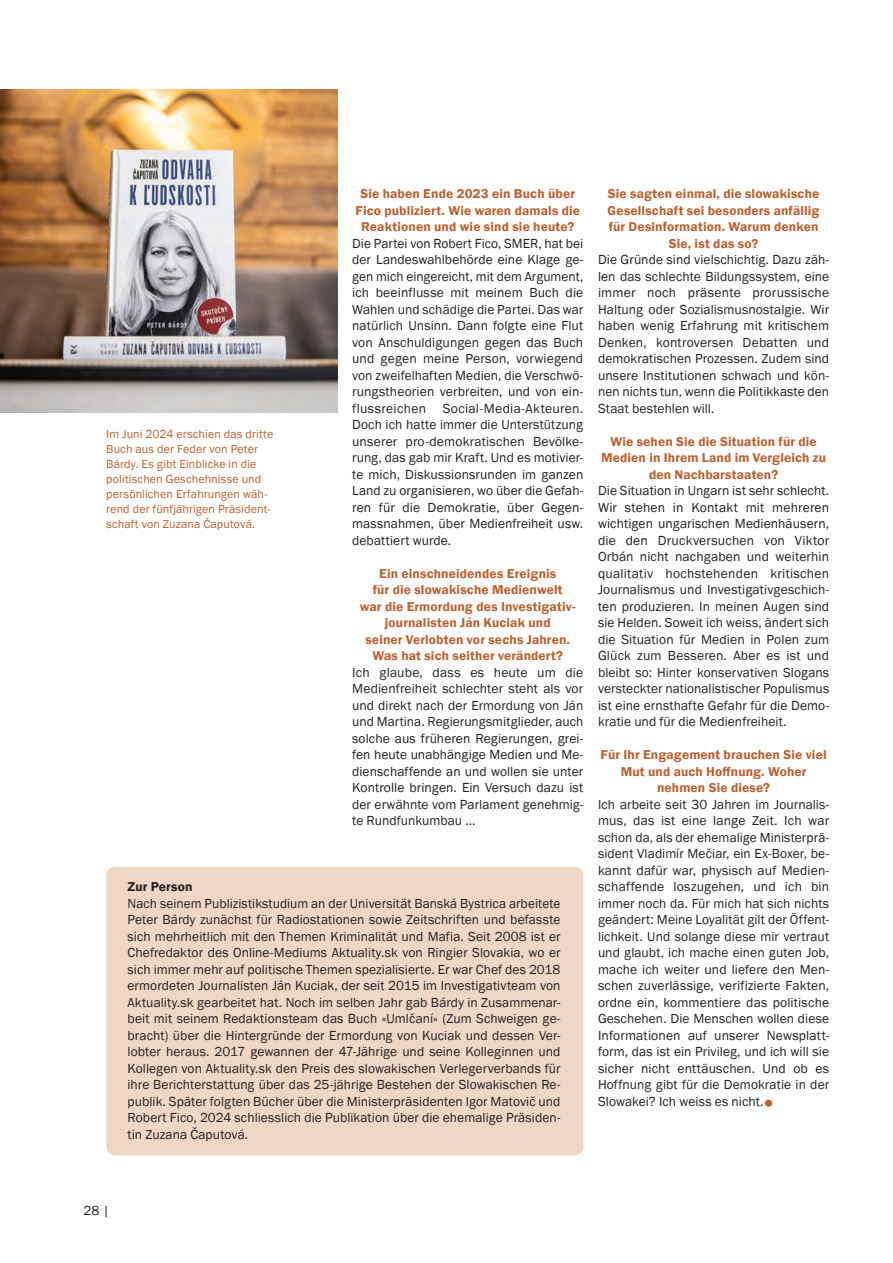
<style>
.page{position:relative;width:893px;height:1263px;background:#fff}
.page>*{position:absolute;margin:0;border:0;box-sizing:border-box;transform-origin:0 0}
.t1{font:700 45px "Bauer Bodoni Pro 1";color:#b86131}
.t2{font:13.5px/16.5px "Ringier";letter-spacing:.005em;color:#231f20;text-align:justify}
.t3{font:900 13.5px/16.5px "Ringier";letter-spacing:.01em;color:#b86131;text-align:center}
.t4{font:900 13.5px "Ringier";letter-spacing:.01em;color:#231f20}
.t5{font:12px/15px "Ringier";letter-spacing:.01em;color:#b86131}
</style>
<div class="page">
<img style="left:0;top:89px;width:337px;height:323px">
<div style="left:106px;top:867px;width:477px;height:288px;background:#efd6c5;border-radius:9px"></div>
<p class="t5" style="left:106px;top:426px;width:168px">Im Juni 2024 erschien das dritte<br>Buch aus der Feder von Peter<br>Bárdy. Es gibt Einblicke in die politischen Geschehnisse und persönlichen Erfahrungen wäh&shy;rend der fünfjährigen Präsident&shy;schaft von Zuzana Čaputová.</p>
<p class="t3" style="left:355px;top:185px;width:226px">Sie haben Ende 2023 ein Buch über<br>Fico publiziert. Wie waren damals die<br>Reaktionen und wie sind sie heute?</p>
<p class="t2" style="left:352px;top:234px;width:233px">Die Partei von Robert Fico, SMER, hat bei der Landeswahlbehörde eine Klage ge&shy;gen mich eingereicht, mit dem Argument, ich beeinflusse mit meinem Buch die Wahlen und schädige die Partei. Das war natürlich Unsinn. Dann folgte eine Flut von Anschuldigungen gegen das Buch und gegen meine Person, vorwiegend von zweifelhaften Medien, die Verschwö&shy;rungstheorien verbreiten, und von ein&shy;flussreichen Social-Media-Akteuren.<br>Doch ich hatte immer die Unterstützung unserer pro-demokratischen Bevölke&shy;rung, das gab mir Kraft. Und es motivier&shy;te mich, Diskussionsrunden im ganzen Land zu organisieren, wo über die Gefah&shy;ren für die Demokratie, über Gegen&shy;massnahmen, über Medienfreiheit usw. debattiert wurde.</p>
<p class="t3" style="left:360px;top:565px;width:217px">Ein einschneidendes Ereignis<br>für die slowakische Medienwelt<br>war die Ermordung des Investigativ&shy;journalisten Ján Kuciak und<br>seiner Verlobten vor sechs Jahren.<br>Was hat sich seither verändert?</p>
<p class="t2" style="left:352px;top:663px;width:233px">Ich glaube, dass es heute um die Medienfreiheit schlechter steht als vor und direkt nach der Ermordung von Ján und Martina. Regierungsmitglieder, auch solche aus früheren Regierungen, grei&shy;fen heute unabhängige Medien und Me&shy;dienschaffende an und wollen sie unter Kontrolle bringen. Ein Versuch dazu ist der erwähnte vom Parlament genehmig&shy;te Rundfunkumbau …</p>
<p class="t4" style="left:128px;top:878px;width:66px">Zur Person</p>
<p class="t2" style="left:128px;top:894px;width:435px">Nach seinem Publizistikstudium an der Universität Banská Bystrica arbeitete Peter Bárdy zunächst für Radiostationen sowie Zeitschriften und befasste sich mehrheitlich mit den Themen Kriminalität und Mafia. Seit 2008 ist er Chefredaktor des Online-Mediums Aktuality.sk von Ringier Slovakia, wo er sich immer mehr auf politische Themen spezialisierte. Er war Chef des 2018 ermordeten Journalisten Ján Kuciak, der seit 2015 im Investigativteam von Aktuality.sk gearbeitet hat. Noch im selben Jahr gab Bárdy in Zusammenar&shy;beit mit seinem Redaktionsteam das Buch «Umlčaní» (Zum Schweigen ge&shy;bracht) über die Hintergründe der Ermordung von Kuciak und dessen Ver&shy;lobter heraus. 2017 gewannen der 47-Jährige und seine Kolleginnen und Kollegen von Aktuality.sk den Preis des slowakischen Verlegerverbands für ihre Berichterstattung über das 25-jährige Bestehen der Slowakischen Re&shy;publik. Später folgten Bücher über die Ministerpräsidenten Igor Matovič und Robert Fico, 2024 schliesslich die Publikation über die ehemalige Präsiden&shy;tin Zuzana Čaputová.</p>
<p class="t3" style="left:608px;top:185px;width:213px">Sie sagten einmal, die slowakische<br>Gesellschaft sei besonders anfällig für Desinformation. Warum denken<br>Sie, ist das so?</p>
<p class="t2" style="left:598px;top:251px;width:233px">Die Gründe sind vielschichtig. Dazu zäh&shy;len das schlechte Bildungssystem, eine immer noch präsente prorussische Haltung oder Sozialismusnostalgie. Wir haben wenig Erfahrung mit kritischem Denken, kontroversen Debatten und demokratischen Prozessen. Zudem sind unsere Institutionen schwach und kön&shy;nen nichts tun, wenn die Politikkaste den Staat bestehlen will.</p>
<p class="t3" style="left:601px;top:433px;width:227px">Wie sehen Sie die Situation für die<br>Medien in Ihrem Land im Vergleich zu den Nachbarstaaten?</p>
<p class="t2" style="left:598px;top:482px;width:233px">Die Situation in Ungarn ist sehr schlecht.<br>Wir stehen in Kontakt mit mehreren wichtigen ungarischen Medienhäusern, die den Druckversuchen von Viktor Orbán nicht nachgaben und weiterhin qualitativ hochstehenden kritischen Journalismus und Investigativgeschich&shy;ten produzieren. In meinen Augen sind sie Helden. Soweit ich weiss, ändert sich die Situation für Medien in Polen zum Glück zum Besseren. Aber es ist und bleibt so: Hinter konservativen Slogans versteckter nationalistischer Populismus ist eine ernsthafte Gefahr für die Demo&shy;kratie und für die Medienfreiheit.</p>
<p class="t3" style="left:601px;top:746px;width:227px">Für Ihr Engagement brauchen Sie viel<br>Mut und auch Hoffnung. Woher nehmen Sie diese?</p>
<p class="t2" style="left:598px;top:795px;width:233px">Ich arbeite seit 30 Jahren im Journalis&shy;mus, das ist eine lange Zeit. Ich war schon da, als der ehemalige Ministerprä&shy;sident Vladimír Mečiar, ein Ex-Boxer, be&shy;kannt dafür war, physisch auf Medien&shy;schaffende loszugehen, und ich bin immer noch da. Für mich hat sich nichts geändert: Meine Loyalität gilt der Öffent&shy;lichkeit. Und solange diese mir vertraut und glaubt, ich mache einen guten Job, mache ich weiter und liefere den Men&shy;schen zuverlässige, verifizierte Fakten, ordne ein, kommentiere das politische Geschehen. Die Menschen wollen diese Informationen auf unserer Newsplatt&shy;form, das ist ein Privileg, und ich will sie sicher nicht enttäuschen. Und ob es Hoffnung gibt für die Demokratie in der Slowakei? Ich weiss es nicht.</p>
<h1 class="t1" style="left:762px;top:1061px;width:14px">.</h1>
<p class="t2" style="left:84px;top:1201px;width:27px">28 |</p>
</div>
